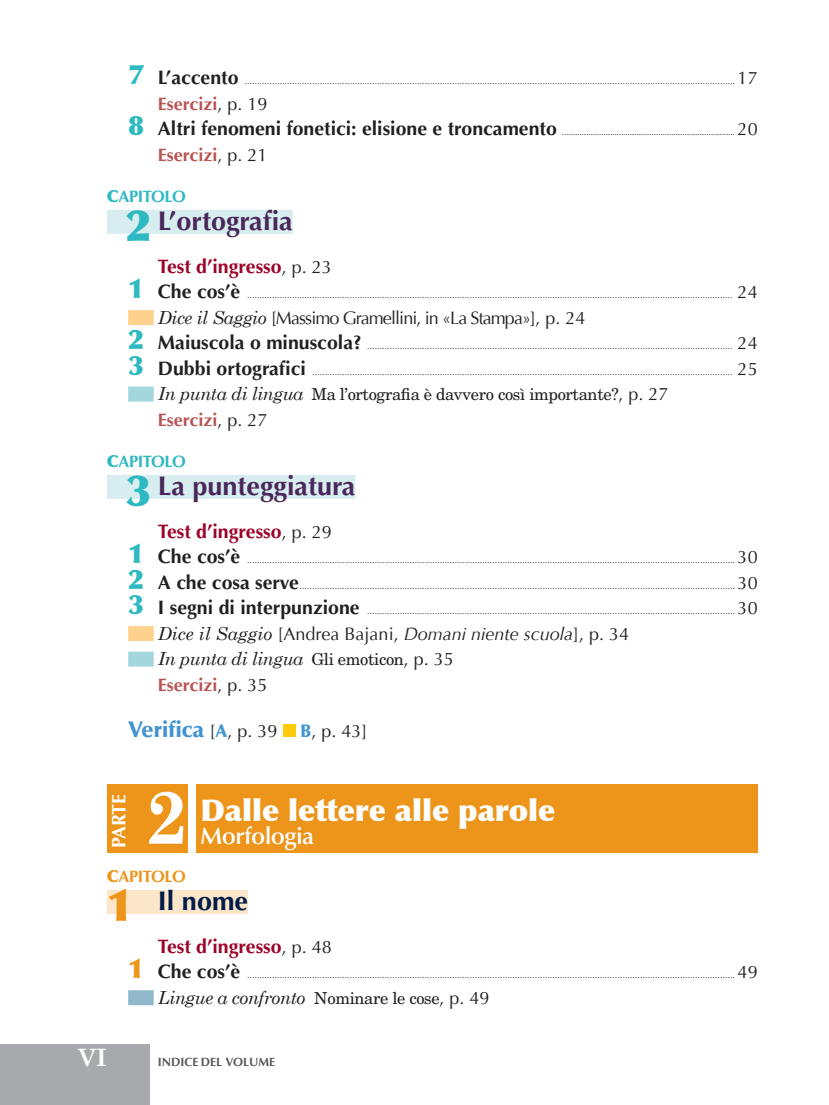
<style>
.page{position:relative;width:829px;height:1105px;background:#fff}
.page>*{position:absolute;margin:0;border:0;box-sizing:border-box;transform-origin:0 0}
.t1{font:700 75px "Century Schoolbook";color:#fff}
.t2{font:900 30px "Optima LT Std";color:#fff}
.t3{font:700 27px "Optima LT Std";color:#492859}
.t4{font:700 27px "Optima LT Std";color:#001b48}
.t5{font:600 24px "Optima LT Std";letter-spacing:-.02em;color:#fff}
.t6{font:700 24px "Century Schoolbook";color:#fff}
.t7{font:900 22.5px "Optima LT Std";letter-spacing:-.01em;color:#4194d0}
.t8{font:700 19.5px "Optima LT Std";color:#9d0228}
.t9{font:700 19.5px "Optima LT Std";letter-spacing:-.02em;color:#fff}
.t10{font:italic 18px "Century Schoolbook";letter-spacing:-.025em;color:#231f20}
.t11{font:700 18px "Optima LT Std";color:#b85453}
.t12{font:italic 18px "Optima";color:#231f20}
.t13{font:18px "Optima";letter-spacing:-.05em;color:#231f20}
.t14{font:18px "Optima LT Std";color:#231f20}
.t15{font:16.5px "New Century Schlbk LT Std";letter-spacing:-.02em;color:#231f20}
.t16{font:700 16.5px "Optima LT Std";letter-spacing:-.025em;color:#2db9c1}
.t17{font:700 16.5px "Optima LT Std";letter-spacing:-.025em;color:#ec951a}
.t18{font:700 12px "Optima LT Std";color:#57585a}
.t19{font:9px "Optima LT Std";color:#231f20}
.s1{font-weight:900;font-size:27px;color:#2db9c1}
.s2{font-weight:700;font-size:19.5px}
.s3{font-size:18px}
.s4{font-weight:400;color:#231f20}
.s5{font-weight:900}
.s6{font-weight:900;font-size:43.5px;color:#2db9c1}
.s7{font-weight:400;font-size:18px;color:#231f20}
.s8{font-family:"Century Schoolbook";font-style:italic}
.s9{font-family:"Optima LT Std"}
.s10{font-family:"Century Schoolbook";font-style:italic;font-size:18px}
.s11{font-family:"Optima LT Std";font-size:18px}
.s12{font-weight:400;color:#fff}
.s13{font-family:"Century Schoolbook"}
.s14{font-style:normal}
.s15{font-family:"Optima LT Std";font-style:normal}
.s16{font-family:"New Century Schlbk LT Std";font-style:normal;font-size:16.5px}
.s17{font-weight:900;color:#4194d0}
.s18{font-weight:900;font-size:45px;color:#ec951a}
.s19{font-weight:900;font-size:27px;color:#ec951a}
</style>
<div class="page">
<div style="left:0;top:1044px;width:149px;height:61px;background:#a8a9ad"></div>
<div style="left:107px;top:210px;width:42px;height:24px;background:#d8edf0"></div>
<div style="left:149px;top:210px;width:144px;height:24px;background:#d8edf0"></div>
<div style="left:128px;top:310px;width:26px;height:15px;background:#fed28d"></div>
<div style="left:128px;top:387px;width:26px;height:15px;background:#a3d7dd"></div>
<div style="left:107px;top:475px;width:42px;height:24px;background:#d8edf0"></div>
<div style="left:149px;top:475px;width:206px;height:24px;background:#d8edf0"></div>
<div style="left:128px;top:626px;width:26px;height:15px;background:#fed28d"></div>
<div style="left:128px;top:652px;width:26px;height:15px;background:#a3d7dd"></div>
<div style="left:107px;top:890px;width:24px;height:24px;background:#fbe6c9"></div>
<div style="left:131px;top:890px;width:117px;height:24px;background:#fbe6c9"></div>
<div style="left:128px;top:990px;width:26px;height:15px;background:#8fb9ca"></div>
<div style="left:283px;top:724px;width:12px;height:13px;background:#feca0a"></div>
<div style="left:196px;top:784px;width:561px;height:68px;background:#ec951a"></div>
<div style="left:107px;top:784px;width:81px;height:68px;background:#ec951a"></div>
<p class="t19" style="left:128px;top:77px;width:631px"><span class="s1">7</span> <span class="s2">L’accento</span> .................................................................................................................................................................................................... <span class="s3">17</span></p>
<h3 class="t11" style="left:158px;top:96px;width:111px">Esercizi<span class="s4">, p. 19</span></h3>
<p class="t19" style="left:128px;top:128px;width:631px"><span class="s1">8</span> <span class="s2">Altri fenomeni fonetici: elisione e troncamento</span> ............................................................................... <span class="s3">20</span></p>
<h3 class="t11" style="left:158px;top:147px;width:111px">Esercizi<span class="s4">, p. 21</span></h3>
<h3 class="t16" style="left:107px;top:190px;width:81px"><span class="s5">C</span>APITOLO</h3>
<h3 class="t3" style="left:126px;top:210px;width:168px"><span class="s6">2</span> L’ortografia</h3>
<h3 class="t8" style="left:158px;top:258px;width:175px">Test d’ingresso<span class="s7">, p. 23</span></h3>
<p class="t19" style="left:128px;top:291px;width:631px"><span class="s1">1</span> <span class="s2">Che cos’è</span> .................................................................................................................................................................................................. <span class="s3">24</span></p>
<h3 class="t13" style="left:158px;top:307px;width:429px"><span class="s8">Dice il Saggio</span> [Massimo Gramellini, in «La Stampa»]<span class="s9">, p. 24</span></h3>
<p class="t19" style="left:128px;top:342px;width:631px"><span class="s1">2</span> <span class="s2">Maiuscola o minuscola?</span> .................................................................................................................................................. <span class="s3">24</span></p>
<p class="t19" style="left:128px;top:368px;width:631px"><span class="s1">3</span> <span class="s2">Dubbi ortografici</span> ........................................................................................................................................................................ <span class="s3">25</span></p>
<h3 class="t15" style="left:158px;top:388px;width:512px"><span class="s10">In punta di lingua</span> Ma l’ortografia è davvero così importante?<span class="s11">, p. 27</span></h3>
<h3 class="t11" style="left:158px;top:412px;width:131px">Esercizi<span class="s4">, p. 27</span><span class="s12">29</span></h3>
<h3 class="t16" style="left:107px;top:455px;width:81px"><span class="s5">C</span>APITOLO</h3>
<h3 class="t3" style="left:126px;top:475px;width:231px"><span class="s6">3</span> La punteggiatura</h3>
<h3 class="t8" style="left:158px;top:523px;width:175px">Test d’ingresso<span class="s7">, p. 29</span></h3>
<p class="t19" style="left:128px;top:556px;width:631px"><span class="s1">1</span> <span class="s2">Che cos’è</span> ................................................................................................................................................................................................... <span class="s3">30</span></p>
<p class="t19" style="left:128px;top:582px;width:631px"><span class="s1">2</span> <span class="s2">A che cosa serve</span> .............................................................................................................................................................................. <span class="s3">30</span></p>
<p class="t19" style="left:128px;top:607px;width:631px"><span class="s1">3</span> <span class="s2">I segni di interpunzione</span> ................................................................................................................................................... <span class="s3">30</span></p>
<h3 class="t12" style="left:158px;top:623px;width:473px"><span class="s13">Dice il Saggio</span> <span class="s14">[Andrea Bajani,</span> Domani niente scuola<span class="s14">]</span><span class="s15">, p. 34</span></h3>
<h3 class="t10" style="left:158px;top:647px;width:297px">In punta di lingua <span class="s16">Gli emoticon</span><span class="s15">, p. 35</span></h3>
<h3 class="t11" style="left:158px;top:677px;width:111px">Esercizi<span class="s4">, p. 35</span></h3>
<h3 class="t7" style="left:128px;top:720px;width:151px">Verifica <span class="s7">[</span><span class="s3">A</span><span class="s7">, p. 39</span></h3>
<h3 class="t14" style="left:300px;top:724px;width:69px"><span class="s17">B</span>, p. 43]</h3>
<h3 class="t9" style="left:111px;top:848px;width:55px;rotate:-90deg">PARTE</h3>
<h1 class="t1" style="left:145px;top:770px;width:45px">2</h1>
<h2 class="t2" style="left:200px;top:798px;width:356px">Dalle lettere alle parole</h2>
<h3 class="t5" style="left:200px;top:826px;width:115px">Morfologia</h3>
<h3 class="t17" style="left:107px;top:870px;width:81px"><span class="s5">C</span>APITOLO</h3>
<h3 class="t4" style="left:107px;top:890px;width:143px"><span class="s18">1</span> Il nome</h3>
<h3 class="t8" style="left:158px;top:938px;width:175px">Test d’ingresso<span class="s7">, p. 48</span></h3>
<p class="t19" style="left:128px;top:972px;width:631px"><span class="s19">1</span> <span class="s2">Che cos’è</span> ................................................................................................................................................................................................... <span class="s3">49</span></p>
<h3 class="t10" style="left:158px;top:986px;width:333px">Lingue a confronto <span class="s16">Nominare le cose</span><span class="s15">, p. 49</span></h3>
<h3 class="t6" style="left:78px;top:1042px;width:30px">VI</h3>
<h3 class="t18" style="left:158px;top:1057px;width:119px">INDICE DEL VOLUME</h3>
</div>
